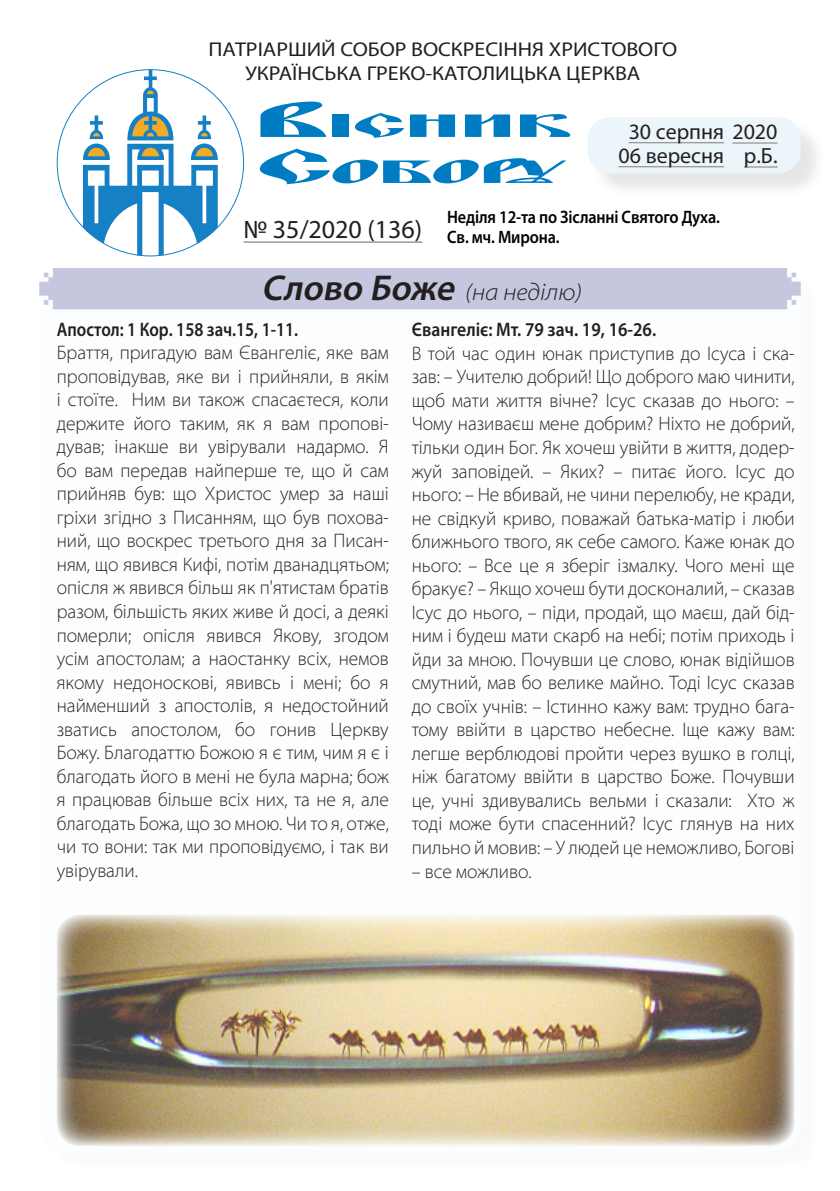
<style>
.page{position:relative;width:840px;height:1191px;background:#fff}
.page>*{position:absolute;margin:0;border:0;box-sizing:border-box;transform-origin:0 0}
.ВІСНИК_СОБОРУ{font:31px/46px "Blagovest Five";color:#007dc2;scale:2.79 1}
.Неділя_Текст{font:26px "Myriad Pro";color:#231f20}
.Назва_рубрики{font:italic 300 semi-expanded 24px "Myriad Pro";color:#231f20}
.Неділя_Текст-2{font:22px "Myriad Pro";color:#231f20}
.t1{font:20px "Myriad Pro";color:#231f20;scale:1.1 1}
.Текст_читання{font:300 semi-expanded 19.6px/23.6px "Myriad Pro";color:#231f20;text-align:justify;scale:.9 1}
.Текст_читання-2{font:600 19.6px "Myriad Pro";color:#231f20;scale:.86 1}
.Текст_читання-3{font:600 19.6px "Myriad Pro";color:#231f20;scale:.9 1}
.День_календаря{font:600 18px/19.4px "Myriad Pro";letter-spacing:-.01em;color:#000001;scale:.9 1}
.s1{font-size:44.4px}
.s2{font-weight:600;font-stretch:normal;font-size:36px}
</style>
<div class="page">
<div style="left:40px;top:266px;width:759px;height:885px;background:#fbfdfe;border-radius:24px"></div>
<div style="left:39px;top:268px;width:761px;height:41px;background:#c4c7de"></div>
<div style="left:590px;top:120px;width:235px;height:78px;background:#231f20;opacity:.75"></div>
<div style="left:587px;top:117px;width:213px;height:56px;background:#ecf5fa;border-radius:24px"></div>
<svg style="left:56px;top:69px;width:188px;height:188px"></svg>
<hr style="left:243px;top:241px;width:179px;height:2px;background:#86888b">
<hr style="left:732px;top:142px;width:45px;height:2px;background:#86888b">
<hr style="left:743px;top:166px;width:34px;height:2px;background:#86888b">
<hr style="left:628px;top:142px;width:95px;height:1px;background:#86888b">
<hr style="left:618px;top:166px;width:105px;height:1px;background:#86888b">
<img style="left:57px;top:915px;width:737px;height:231px">
<p class="t1" style="left:208px;top:37px;width:427px">ПАТРІАРШИЙ СОБОР ВОСКРЕСІННЯ ХРИСТОВОГО</p>
<p class="t1" style="left:245px;top:61px;width:360px">УКРАЇНСЬКА ГРЕКО-КАТОЛИЦЬКА ЦЕРКВА</p>
<p class="ВІСНИК_СОБОРУ" style="left:253px;top:102px;width:115px"><span class="s1">В</span>існик<br><span class="s1">С</span>обору</p>
<p class="Неділя_Текст-2" style="left:628px;top:118px;width:150px">30 серпня 2020</p>
<p class="Неділя_Текст-2" style="left:743px;top:142px;width:35px">р.Б.</p>
<p class="Неділя_Текст-2" style="left:618px;top:142px;width:107px">06 вересня</p>
<p class="Неділя_Текст" style="left:243px;top:213px;width:180px">№ 35/2020 (136)</p>
<p class="День_календаря" style="left:447px;top:207px;width:304px">Неділя 12-та по Зісланні Святого Духа.<br>Св. мч. Мирона.</p>
<p class="Назва_рубрики" style="left:261px;top:279px;width:322px"><span class="s2">Слово Боже</span> (на неділю)</p>
<p class="Текст_читання-2" style="left:57px;top:316px;width:282px">Апостол: 1 Кор. 158 зач.15, 1-11.</p>
<p class="Текст_читання" style="left:57px;top:341px;width:370px">Браття, пригадую вам Євангеліє, яке вам проповідував, яке ви і прийняли, в якім і стоїте. Ним ви також спасаєтеся, коли держите його таким, як я вам пропові&shy;дував; інакше ви увірували надармо. Я бо вам передав найперше те, що й сам прийняв був: що Христос умер за наші гріхи згідно з Писанням, що був похова&shy;ний, що воскрес третього дня за Писан&shy;ням, що явився Кифі, потім дванадцятьом; опісля ж явився більш як п'ятистам братів разом, більшість яких живе й досі, а деякі померли; опісля явився Якову, згодом усім апостолам; а наостанку всіх, немов якому недоноскові, явивсь і мені; бо я найменший з апостолів, я недостойний зватись апостолом, бо гонив Церкву Божу. Благодаттю Божою я є тим, чим я є і благодать його в мені не була марна; бож я працював більше всіх них, та не я, але благодать Божа, що зо мною. Чи то я, отже, чи то вони: так ми проповідуємо, і так ви увірували.</p>
<p class="Текст_читання-3" style="left:411px;top:317px;width:273px">Євангеліє: Мт. 79 зач. 19, 16-26.</p>
<p class="Текст_читання" style="left:411px;top:342px;width:427px">В той час один юнак приступив до Ісуса і ска&shy;зав: – Учителю добрий! Що доброго маю чинити, щоб мати життя вічне? Ісус сказав до нього: – Чому називаєш мене добрим? Ніхто не добрий, тільки один Бог. Як хочеш увійти в життя, додер&shy;жуй заповідей. – Яких? – питає його. Ісус до нього: – Не вбивай, не чини перелюбу, не кради, не свідкуй криво, поважай батька-матір і люби ближнього твого, як себе самого. Каже юнак до нього: – Все це я зберіг ізмалку. Чого мені ще бракує? – Якщо хочеш бути досконалий, – сказав Ісус до нього, – піди, продай, що маєш, дай бід&shy;ним і будеш мати скарб на небі; потім приходь і йди за мною. Почувши це слово, юнак відійшов смутний, мав бо велике майно. Тоді Ісус сказав до своїх учнів: – Істинно кажу вам: трудно бага&shy;тому ввійти в царство небесне. Іще кажу вам: легше верблюдові пройти через вушко в голці, ніж багатому ввійти в царство Боже. Почувши це, учні здивувались вельми і сказали: Хто ж тоді може бути спасенний? Ісус глянув на них пильно й мовив: – У людей це неможливо, Богові</p>
<p class="Текст_читання" style="left:411px;top:859px;width:135px">– все можливо.</p>
</div>
